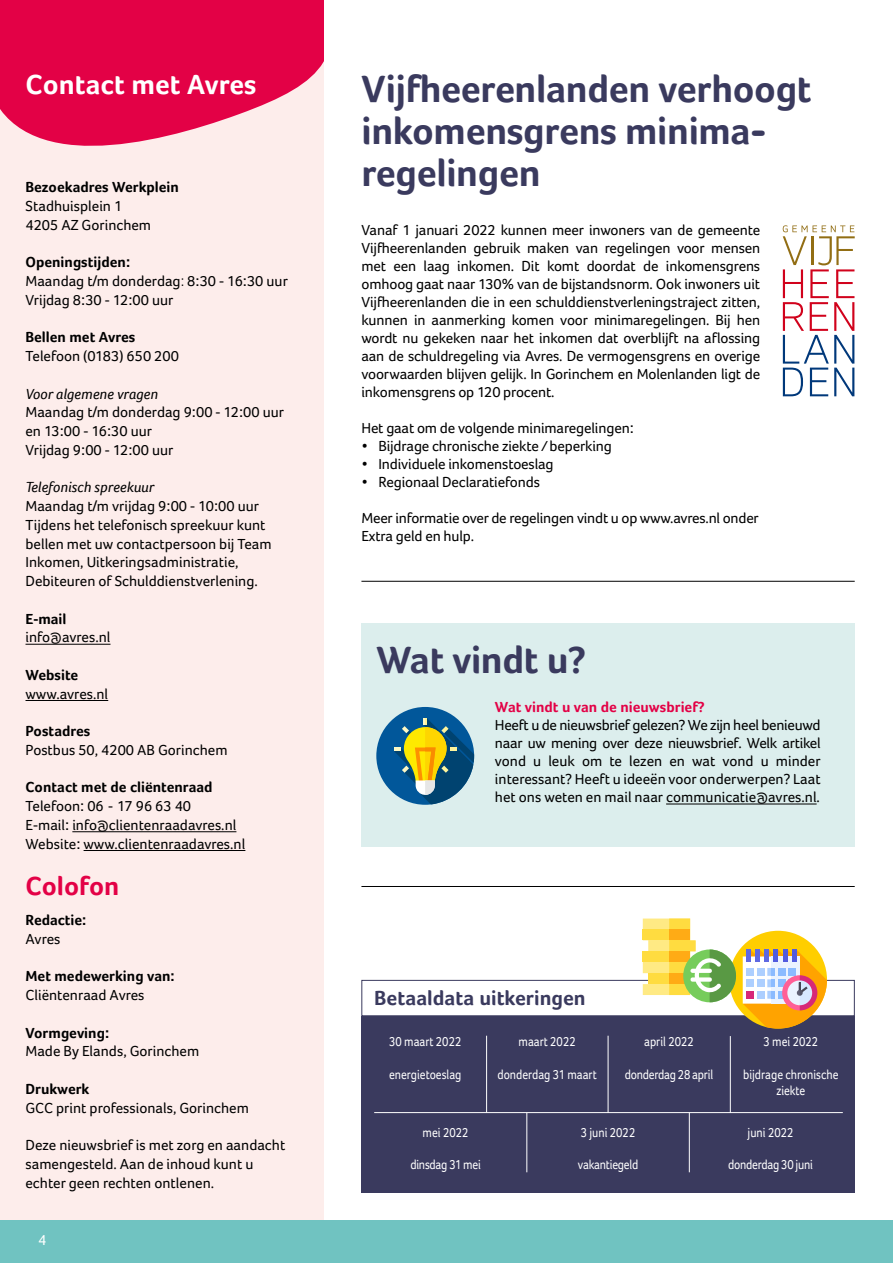
<style>
.page{position:relative;width:893px;height:1263px;background:#fff}
.page>*{position:absolute;margin:0;border:0;box-sizing:border-box;transform-origin:0 0}
.t1{font:700 39px/42px "Foco";letter-spacing:-.01em;color:#3a3a5e}
.t2{font:700 28.5px "Foco";color:#fff}
.t3{font:700 27px "Foco";color:#e30146}
.t4{font:700 21px "Foco";color:#3a3a5e}
.t5{font:15px/18.8px "Foco";color:#000}
.t6{font:700 15px/18.8px "Foco";color:#000}
.t7{font:700 15px "Foco";color:#e30146}
.t8{font:15px "Foco";color:#fff}
.t9{font:13.5px/16.2px "Foco";color:#fff;text-align:center;scale:.86 1}
.t10{font:13.5px "Foco";letter-spacing:-.02em;color:#fff;scale:.86 1}
.t11{font:13.5px "Foco";color:#000}
.t12{font:12px "Foco";color:#000}
.s1{font-weight:700}
.s2{font-family:"Frutiger LT Std";font-weight:700}
.s3{font-family:"Frutiger LT Std"}
.s4{font-family:"Frutiger LT Std";font-weight:300;font-stretch:condensed}
.s5{font-style:italic}
.s6{font-weight:400}
</style>
<div class="page">
<div style="left:0;top:0;width:323px;height:1220px;background:#fdedeb"></div>
<hr style="left:26px;top:644px;width:85px;height:1px;background:#000">
<hr style="left:26px;top:700px;width:82px;height:1px;background:#000">
<hr style="left:72px;top:831px;width:164px;height:1px;background:#000">
<hr style="left:84px;top:850px;width:161px;height:1px;background:#000">
<svg style="left:0;top:0;width:323px;height:146px;background:#e6235e"></svg>
<hr style="left:361px;top:581px;width:494px;height:1px;background:#000">
<div style="left:361px;top:1016px;width:494px;height:177px;background:#3a3a5e"></div>
<div style="left:361px;top:980px;width:494px;height:36px;border:1px solid #3a3a5e"></div>
<hr style="left:486px;top:1036px;width:1px;height:76px;background:#fff">
<div style="left:729px;top:931px;width:98px;height:97px;background:#ffce00;border-radius:50%"></div>
<svg style="left:743px;top:949px;width:84px;height:79px"></svg>
<svg style="left:643px;top:918px;width:93px;height:84px"></svg>
<div style="left:361px;top:623px;width:494px;height:223px;background:#dceeed"></div>
<hr style="left:666px;top:804px;width:151px;height:1px;background:#000">
<div style="left:376px;top:707px;width:98px;height:98px;background:#01579a;border-radius:50%"></div>
<svg style="left:394px;top:718px;width:80px;height:86px"></svg>
<hr style="left:361px;top:886px;width:494px;height:1px;background:#000">
<hr style="left:608px;top:1036px;width:1px;height:77px;background:#fff">
<div style="left:0;top:1220px;width:893px;height:43px;background:#70c3c1"></div>
<svg style="left:783px;top:225px;width:72px;height:171px"></svg>
<hr style="left:374px;top:1112px;width:469px;height:1px;background:#fff">
<hr style="left:730px;top:1036px;width:1px;height:77px;background:#fff">
<hr style="left:526px;top:1112px;width:1px;height:60px;background:#fff">
<hr style="left:689px;top:1112px;width:1px;height:60px;background:#fff">
<h2 class="t2" style="left:26px;top:70px;width:232px">Contact met Avres</h2>
<p class="t6" style="left:26px;top:178px;width:155px">Bezoekadres Werkplein</p>
<p class="t5" style="left:26px;top:197px;width:127px">Stadhuisplein 1<br>4205 AZ Gorinchem</p>
<p class="t5" style="left:26px;top:253px;width:264px"><span class="s1">Openingstijden</span><span class="s2">:<br></span>Maandag t<span class="s3">/</span>m donderdag<span class="s4">:</span> 8<span class="s3">:</span>30 <span class="s3">-</span> 16<span class="s3">:</span>30 uur<br>Vrijdag 8<span class="s3">:</span>30 <span class="s3">-</span> 12<span class="s3">:</span>00 uur</p>
<p class="t6" style="left:26px;top:328px;width:111px">Bellen met Avres</p>
<p class="t5" style="left:26px;top:347px;width:155px">Telefoon (0183) 650 200</p>
<p class="t5" style="left:26px;top:384px;width:260px"><span class="s5">Voor algemene vragen<br></span>Maandag t<span class="s3">/</span>m donderdag 9<span class="s3">:</span>00 <span class="s3">-</span> 12<span class="s3">:</span>00 uur en 13<span class="s3">:</span>00 <span class="s3">-</span> 16<span class="s3">:</span>30 uur<br>Vrijdag 9<span class="s3">:</span>00 <span class="s3">-</span> 12<span class="s3">:</span>00 uur</p>
<p class="t5" style="left:26px;top:478px;width:248px"><span class="s5">Telefonisch spreekuur<br></span>Maandag t<span class="s3">/</span>m vrijdag 9<span class="s3">:</span>00 <span class="s3">-</span> 10<span class="s3">:</span>00 uur Tijdens het telefonisch spreekuur kunt bellen met uw contactpersoon bij Team Inkomen, Uitkeringsadministratie, Debiteuren of Schulddienstverlening.</p>
<p class="t5" style="left:26px;top:609px;width:86px"><span class="s1">E</span><span class="s2">-</span><span class="s1">mail </span>info@avres.nl</p>
<p class="t6" style="left:26px;top:666px;width:54px">Website</p>
<p class="t5" style="left:26px;top:684px;width:84px">www.avres.nl</p>
<p class="t6" style="left:26px;top:722px;width:66px">Postadres</p>
<p class="t5" style="left:26px;top:741px;width:204px">Postbus 50, 4200 AB Gorinchem</p>
<p class="t5" style="left:26px;top:778px;width:221px"><span class="s1">Contact met de clientenraad<br></span>Telefoon<span class="s3">:</span> 06 <span class="s3">-</span> 17 96 63 40<br>E<span class="s3">-</span>mail<span class="s3">:</span> info@clientenraadavres.nl<br>Website<span class="s3">:</span> www.clientenraadavres.nl</p>
<h3 class="t3" style="left:26px;top:872px;width:95px">Colofon</h3>
<p class="t6" style="left:26px;top:911px;width:62px">Redactie<span class="s3">:<br></span><span class="s6">Avres</span></p>
<p class="t6" style="left:26px;top:967px;width:151px">Met medewerking van<span class="s3">:<br></span><span class="s6">Clientenraad Avres</span></p>
<p class="t5" style="left:26px;top:1023px;width:175px"><span class="s1">Vormgeving</span><span class="s2">:<br></span>Made By Elands, Gorinchem</p>
<p class="t6" style="left:26px;top:1080px;width:65px">Drukwerk</p>
<p class="t5" style="left:26px;top:1098px;width:225px">GCC print professionals, Gorinchem</p>
<p class="t5" style="left:26px;top:1136px;width:261px">Deze nieuwsbrief is met zorg en aandacht samengesteld. Aan de inhoud kunt u echter geen rechten ontlenen.</p>
<p class="t5" style="left:146px;top:769px;width:8px">..</p>
<p class="t12" style="left:43px;top:981px;width:7px">..</p>
<p class="t8" style="left:38px;top:1232px;width:10px">4</p>
<h1 class="t1" style="left:361px;top:69px;width:452px">Vijfheerenlanden verhoogt inkomensgrens minima&shy;regelingen</h1>
<p class="t5" style="left:361px;top:221px;width:400px;line-height:18px;text-align:justify">Vanaf 1 januari 2022 kunnen meer inwoners van de gemeente Vijfheerenlanden gebruik maken van regelingen voor mensen met een laag inkomen. Dit komt doordat de inkomensgrens omhoog gaat naar 130% van de bijstandsnorm. Ook inwoners uit Vijfheerenlanden die in een schulddienstverleningstraject zitten, kunnen in aanmerking komen voor minimaregelingen. Bij hen wordt nu gekeken naar het inkomen dat overblijft na aflossing aan de schuldregeling via Avres. De vermogensgrens en overige voorwaarden blijven gelijk. In Gorinchem en Molenlanden ligt de inkomensgrens op 120 procent.</p>
<p class="t5" style="left:361px;top:419px;width:274px">Het gaat om de volgende minimaregelingen<span class="s3">:</span></p>
<p class="t5" style="left:361px;top:437px;width:252px"><span class="s5">•</span> Bijdrage chronische ziekte <span class="s5">/</span> beperking</p>
<p class="t5" style="left:361px;top:455px;width:194px"><span class="s5">•</span> Individuele inkomenstoeslag</p>
<p class="t5" style="left:361px;top:473px;width:180px"><span class="s5">•</span> Regionaal Declaratiefonds</p>
<p class="t5" style="left:361px;top:509px;width:399px;line-height:18px">Meer informatie over de regelingen vindt u op www.avres.nl onder<br>Extra geld en hulp.</p>
<h1 class="t1" style="left:376px;top:640px;width:211px">Wat vindt u?</h1>
<p class="t7" style="left:495px;top:699px;width:211px">Wat vindt u van de nieuwsbrief?</p>
<p class="t5" style="left:495px;top:716px;width:327px;line-height:18px;text-align:justify">Heeft u de nieuwsbrief gelezen? We zijn heel benieuwd naar uw mening over deze nieuwsbrief. Welk artikel vond u leuk om te lezen en wat vond u minder interessant? Heeft u ideeen voor onderwerpen? Laat het ons weten en mail naar communicatie@avres.nl.</p>
<p class="t11" style="left:651px;top:764px;width:8px">..</p>
<h3 class="t4" style="left:374px;top:986px;width:213px">Betaaldata uitkeringen</h3>
<p class="t9" style="left:389px;top:1034px;width:86px">30 maart 2022</p>
<p class="t9" style="left:389px;top:1066px;width:86px">energietoeslag</p>
<p class="t9" style="left:518px;top:1034px;width:68px">maart 2022</p>
<p class="t9" style="left:497px;top:1066px;width:117px">donderdag 31 maart</p>
<p class="t9" style="left:644px;top:1034px;width:59px">april 2022</p>
<p class="t10" style="left:625px;top:1067px;width:104px">donderdag 28 april</p>
<p class="t9" style="left:423px;top:1124px;width:55px">mei 2022</p>
<p class="t10" style="left:410px;top:1158px;width:83px">dinsdag 31 mei</p>
<p class="t9" style="left:581px;top:1124px;width:65px">3 juni 2022</p>
<p class="t10" style="left:578px;top:1158px;width:72px">vakantiegeld</p>
<p class="t9" style="left:764px;top:1034px;width:65px">3 mei 2022</p>
<p class="t9" style="left:743px;top:1066px;width:112px">bijdrage chronische ziekte</p>
<p class="t9" style="left:748px;top:1124px;width:55px">juni 2022</p>
<p class="t10" style="left:728px;top:1158px;width:100px">donderdag 30 juni</p>
</div>
